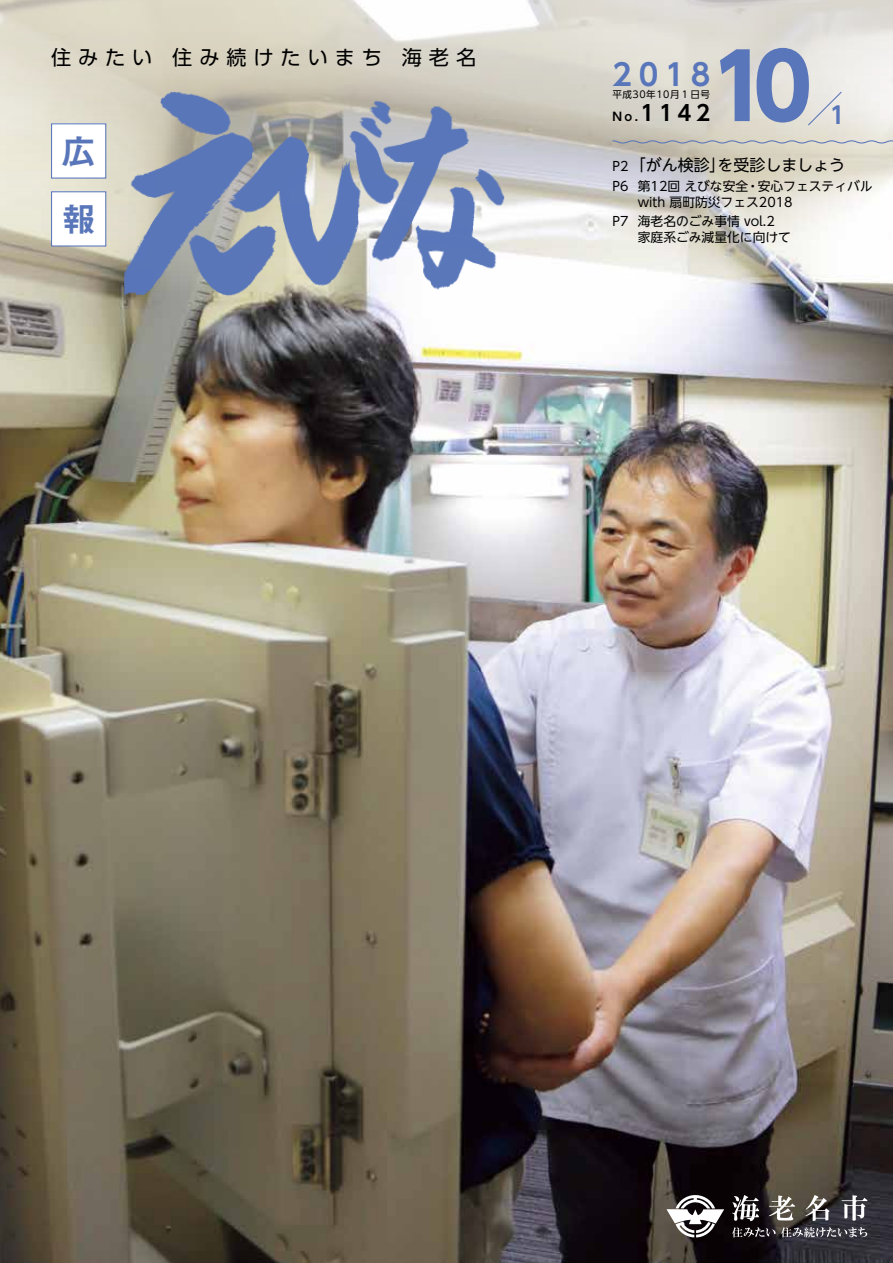
<style>
.page{position:relative;width:893px;height:1263px;background:#fff}
.page>*{position:absolute;margin:0;border:0;box-sizing:border-box;transform-origin:0 0}
.t1{font:700 89.25px "UD Shin Go NT Pro";color:#5976ba}
.t2{font:34.05px "Midashi Go Pro MB31";color:#5976ba}
.t3{font:700 29.7px "UD Shin Go NT Pro De";color:#5976ba}
.t4{font:700 23.4px "UD Shin Go NT Pro De";color:#5976ba}
.t5{font:700 21.3px "UD Shin Go NT Pro De";color:#000}
.t6{font:20.25px "UD Shin Go Pro";letter-spacing:.34em;color:#000}
.t7{font:15.9px "UD Shin Go NT Pro";color:#000}
.t8{font:12.75px/15.9px "UD Shin Go NT Pro";color:#000}
.t9{font:9.6px "UD Shin Go NT Pro";letter-spacing:.06em;color:#000}
.s1{font-size:11.7px}
.s2{font-size:12.75px}
</style>
<div class="page">
<img style="left:0;top:0;width:893px;height:1263px">
<svg style="left:612px;top:140px;width:281px;height:4px"></svg>
<svg style="left:666px;top:1194px;width:58px;height:43px"></svg>
<svg style="left:732px;top:1195px;width:27px;height:26px"></svg>
<svg style="left:769px;top:1195px;width:26px;height:25px"></svg>
<svg style="left:805px;top:1195px;width:24px;height:26px"></svg>
<svg style="left:841px;top:1195px;width:27px;height:26px"></svg>
<svg style="left:732px;top:1227px;width:135px;height:10px"></svg>
<svg style="left:807px;top:90px;width:36px;height:37px"></svg>
<div style="left:52px;top:192px;width:54px;height:54px;background:#fff"></div>
<div style="left:51px;top:191px;width:55px;height:56px;border:1px solid #5976ba"></div>
<div style="left:52px;top:124px;width:54px;height:54px;background:#fff"></div>
<div style="left:51px;top:123px;width:55px;height:56px;border:1px solid #5976ba"></div>
<img style="left:124px;top:91px;width:382px;height:211px">
<h3 class="t6" style="left:51px;top:40px;width:427px">住みたい 住み続けたいまち 海老名</h3>
<h2 class="t2" style="left:62px;top:124px;width:34px">広</h2>
<h2 class="t2" style="left:62px;top:192px;width:34px">報</h2>
<h1 class="t1" style="left:710px;top:14px;width:103px">10</h1>
<h3 class="t3" style="left:612px;top:50px;width:100px">2018</h3>
<p class="t9" style="left:612px;top:86px;width:99px">平成30年10月１日号</p>
<h3 class="t5" style="left:612px;top:95px;width:99px"><span class="s1">No.</span>1142</h3>
<h3 class="t4" style="left:830px;top:96px;width:17px">1</h3>
<p class="t7" style="left:612px;top:152px;width:234px"><span class="s2">P2</span> 「がん検診」を受診しましょう</p>
<p class="t8" style="left:638px;top:178px;width:236px;text-indent:-26px">P6 第12回えびな安全・安心フェスティバルwith 扇町防災フェス2018</p>
<p class="t8" style="left:638px;top:213px;width:155px;text-indent:-26px">P7 海老名のごみ事情 vol.2<br>家庭系ごみ減量化に向けて</p>
</div>
